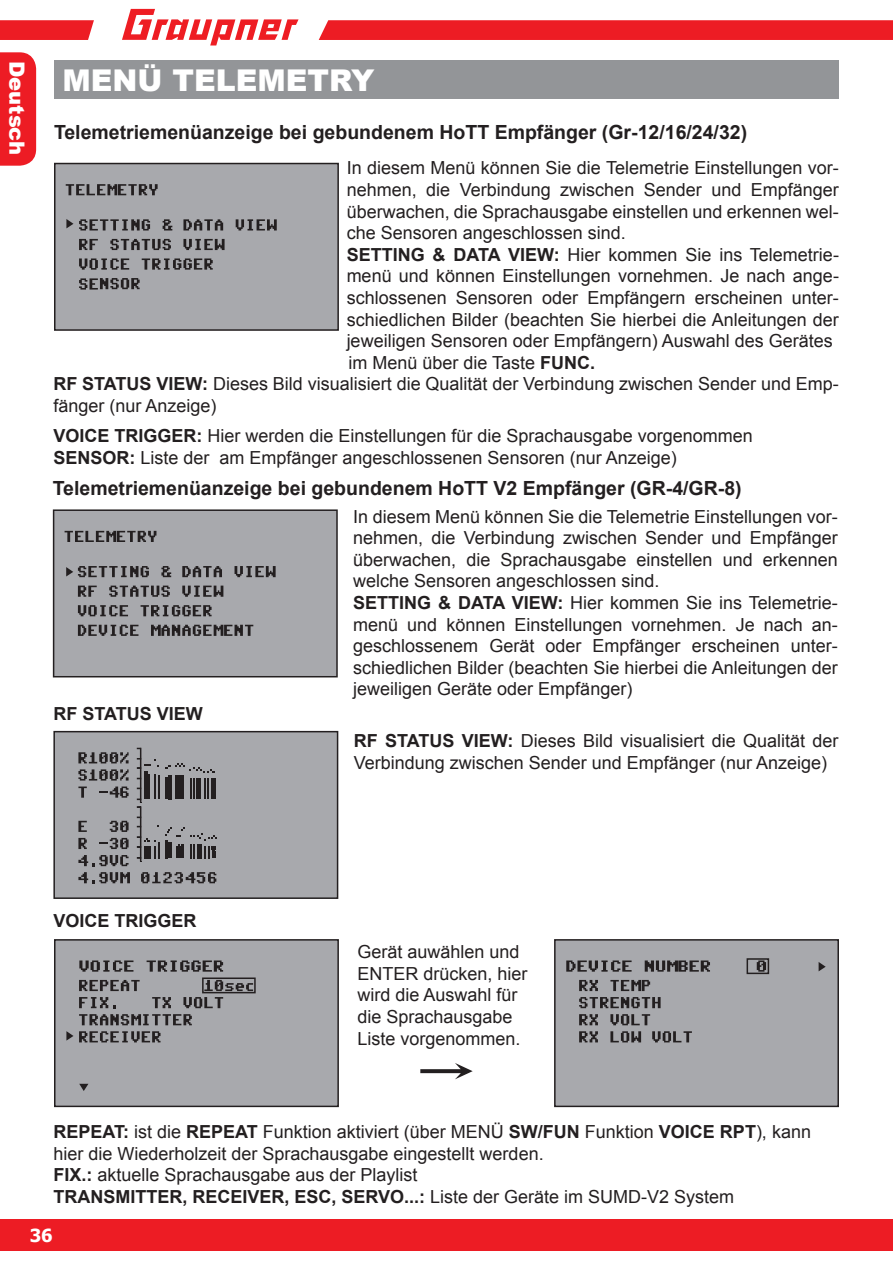
<style>
.page{position:relative;width:893px;height:1263px;background:#fff}
.page>*{position:absolute;margin:0;border:0;box-sizing:border-box;transform-origin:0 0}
.t1{font:900 30px "Arial";color:#fff}
.t2{font:900 21px "Arial";color:#fff}
.t3{font:700 19.5px "Arial";color:#231f20}
.t4{font:18px/21.6px "Arial";color:#231f20}
.t5{font:700 18px "Arial";color:#231f20}
.t6{font:700 18px "Tahoma";color:#fff}
.s1{font-weight:700}
</style>
<div class="page">
<div style="left:0;top:52px;width:36px;height:114px;background:#ed1c24"></div>
<svg style="left:122px;top:9px;width:177px;height:36px"></svg>
<svg style="left:0;top:20px;width:94px;height:20px;background:#ed262d"></svg>
<div style="left:319px;top:20px;width:574px;height:20px;background:#ed1c24"></div>
<div style="left:0;top:1219px;width:893px;height:31px;background:#ed1c24"></div>
<div style="left:54px;top:61px;width:785px;height:38px;background:#939598"></div>
<div style="left:55px;top:164px;width:283px;height:166px;background:#a8a9ad"></div>
<div style="left:54px;top:163px;width:285px;height:168px;border:2px solid #231f20"></div>
<svg style="left:66px;top:184px;width:92px;height:11px"></svg>
<svg style="left:79px;top:219px;width:71px;height:11px"></svg>
<svg style="left:163px;top:219px;width:9px;height:11px"></svg>
<svg style="left:183px;top:219px;width:40px;height:11px"></svg>
<svg style="left:236px;top:219px;width:41px;height:11px"></svg>
<svg style="left:79px;top:239px;width:19px;height:11px"></svg>
<svg style="left:110px;top:239px;width:61px;height:11px"></svg>
<svg style="left:183px;top:239px;width:42px;height:11px"></svg>
<svg style="left:79px;top:258px;width:50px;height:12px"></svg>
<svg style="left:142px;top:258px;width:71px;height:12px"></svg>
<svg style="left:66px;top:219px;width:7px;height:9px"></svg>
<svg style="left:79px;top:278px;width:61px;height:12px"></svg>
<div style="left:54px;top:510px;width:283px;height:167px;background:#a8a9ad"></div>
<div style="left:53px;top:509px;width:285px;height:168px;border:2px solid #231f20"></div>
<svg style="left:65px;top:531px;width:91px;height:11px"></svg>
<svg style="left:161px;top:566px;width:10px;height:11px"></svg>
<svg style="left:182px;top:566px;width:40px;height:11px"></svg>
<svg style="left:235px;top:566px;width:41px;height:11px"></svg>
<svg style="left:78px;top:586px;width:19px;height:11px"></svg>
<svg style="left:109px;top:586px;width:61px;height:11px"></svg>
<svg style="left:182px;top:586px;width:41px;height:11px"></svg>
<svg style="left:78px;top:605px;width:50px;height:11px"></svg>
<svg style="left:141px;top:605px;width:71px;height:11px"></svg>
<svg style="left:78px;top:625px;width:60px;height:11px"></svg>
<svg style="left:151px;top:625px;width:102px;height:11px"></svg>
<svg style="left:66px;top:566px;width:83px;height:11px"></svg>
<div style="left:54px;top:732px;width:284px;height:166px;background:#a8a9ad"></div>
<div style="left:53px;top:731px;width:285px;height:168px;border:2px solid #231f20"></div>
<svg style="left:78px;top:752px;width:51px;height:11px"></svg>
<svg style="left:78px;top:769px;width:51px;height:11px"></svg>
<svg style="left:78px;top:786px;width:9px;height:12px"></svg>
<svg style="left:99px;top:786px;width:30px;height:12px"></svg>
<svg style="left:78px;top:821px;width:9px;height:11px"></svg>
<svg style="left:110px;top:821px;width:19px;height:11px"></svg>
<svg style="left:78px;top:838px;width:9px;height:11px"></svg>
<svg style="left:99px;top:838px;width:30px;height:11px"></svg>
<svg style="left:78px;top:855px;width:51px;height:11px"></svg>
<svg style="left:78px;top:872px;width:52px;height:11px"></svg>
<svg style="left:141px;top:872px;width:75px;height:11px"></svg>
<svg style="left:137px;top:747px;width:80px;height:115px"></svg>
<div style="left:55px;top:940px;width:283px;height:166px;background:#a8a9ad"></div>
<div style="left:54px;top:939px;width:285px;height:168px;border:2px solid #231f20"></div>
<svg style="left:79px;top:960px;width:54px;height:12px"></svg>
<svg style="left:147px;top:960px;width:76px;height:12px"></svg>
<svg style="left:79px;top:980px;width:61px;height:11px"></svg>
<svg style="left:205px;top:980px;width:48px;height:10px"></svg>
<svg style="left:79px;top:997px;width:37px;height:11px"></svg>
<svg style="left:152px;top:997px;width:19px;height:11px"></svg>
<svg style="left:183px;top:997px;width:40px;height:11px"></svg>
<svg style="left:79px;top:1014px;width:113px;height:11px"></svg>
<svg style="left:79px;top:1031px;width:82px;height:11px"></svg>
<svg style="left:66px;top:1031px;width:7px;height:9px"></svg>
<svg style="left:79px;top:1084px;width:9px;height:7px"></svg>
<div style="left:202px;top:977px;width:54px;height:16px;border:2px solid #231f20"></div>
<div style="left:555px;top:940px;width:283px;height:166px;background:#a8a9ad"></div>
<div style="left:554px;top:939px;width:285px;height:168px;border:2px solid #231f20"></div>
<svg style="left:566px;top:960px;width:66px;height:12px"></svg>
<svg style="left:645px;top:960px;width:65px;height:12px"></svg>
<svg style="left:757px;top:961px;width:9px;height:10px"></svg>
<svg style="left:579px;top:980px;width:19px;height:11px"></svg>
<svg style="left:610px;top:980px;width:40px;height:11px"></svg>
<svg style="left:579px;top:997px;width:82px;height:11px"></svg>
<svg style="left:579px;top:1014px;width:19px;height:11px"></svg>
<svg style="left:610px;top:1014px;width:40px;height:11px"></svg>
<svg style="left:579px;top:1031px;width:19px;height:11px"></svg>
<svg style="left:610px;top:1031px;width:31px;height:11px"></svg>
<svg style="left:652px;top:1031px;width:40px;height:11px"></svg>
<svg style="left:819px;top:962px;width:7px;height:9px"></svg>
<div style="left:747px;top:958px;width:22px;height:16px;border:2px solid #231f20"></div>
<svg style="left:420px;top:1063px;width:53px;height:16px"></svg>
<p class="t2" style="left:32px;top:61px;width:96px;rotate:90deg">Deutsch</p>
<h1 class="t1" style="left:63px;top:59px;width:314px">MENÜ TELEMETRY</h1>
<p class="t3" style="left:54px;top:119px;width:695px">Telemetriemenüanzeige bei gebundenem HoTT Empfänger (Gr-12/16/24/32)</p>
<p class="t4" style="left:347px;top:157px;width:494px">In diesem Menü können Sie die Telemetrie Einstellungen vor-</p>
<p class="t4" style="left:347px;top:179px;width:494px">nehmen, die Verbindung zwischen Sender und Empfänger</p>
<p class="t4" style="left:347px;top:201px;width:494px">überwachen, die Sprachausgabe einstellen und erkennen wel-</p>
<p class="t4" style="left:347px;top:222px;width:281px">che Sensoren angeschlossen sind.</p>
<p class="t4" style="left:347px;top:244px;width:494px"><span class="s1">SETTING &amp; DATA VIEW:</span> Hier kommen Sie ins Telemetrie-</p>
<p class="t4" style="left:347px;top:265px;width:494px">menü und können Einstellungen vornehmen. Je nach ange-</p>
<p class="t4" style="left:347px;top:287px;width:494px">schlossenen Sensoren oder Empfängern erscheinen unter-</p>
<p class="t4" style="left:347px;top:309px;width:494px">schiedlichen Bilder (beachten Sie hierbei die Anleitungen der</p>
<p class="t4" style="left:347px;top:330px;width:488px">jeweiligen Sensoren oder Empfängern) Auswahl des Gerätes</p>
<p class="t4" style="left:348px;top:352px;width:248px">im Menü über die Taste <span class="s1">FUNC.</span></p>
<p class="t4" style="left:53px;top:373px;width:787px"><span class="s1">RF STATUS VIEW:</span> Dieses Bild visualisiert die Qualität der Verbindung zwischen Sender und Emp-</p>
<p class="t4" style="left:53px;top:395px;width:165px">fänger (nur Anzeige)</p>
<p class="t4" style="left:53px;top:425px;width:701px"><span class="s1">VOICE TRIGGER:</span> Hier werden die Einstellungen für die Sprachausgabe vorgenommen<br><span class="s1">SENSOR:</span> Liste der am Empfänger angeschlossenen Sensoren (nur Anzeige)</p>
<p class="t3" style="left:53px;top:475px;width:690px">Telemetriemenüanzeige bei gebundenem HoTT V2 Empfänger (GR-4/GR-8)</p>
<p class="t5" style="left:53px;top:702px;width:151px">RF STATUS VIEW</p>
<p class="t4" style="left:353px;top:506px;width:486px">In diesem Menü können Sie die Telemetrie Einstellungen vor&shy;nehmen, die Verbindung zwischen Sender und Empfänger überwachen, die Sprachausgabe einstellen und erkennen welche Sensoren angeschlossen sind.<br><span class="s1">SETTING &amp; DATA VIEW:</span> Hier kommen Sie ins Telemetrie&shy;menü und können Einstellungen vornehmen. Je nach an&shy;geschlossenem Gerät oder Empfänger erscheinen unter&shy;schiedlichen Bilder (beachten Sie hierbei die Anleitungen der jeweiligen Geräte oder Empfänger)</p>
<p class="t4" style="left:354px;top:730px;width:486px"><span class="s1">RF STATUS VIEW:</span> Dieses Bild visualisiert die Qualität der<br>Verbindung zwischen Sender und Empfänger (nur Anzeige)</p>
<p class="t5" style="left:53px;top:909px;width:145px">VOICE TRIGGER</p>
<p class="t4" style="left:357px;top:941px;width:172px">Gerät auwählen und<br>ENTER drücken, hier wird die Auswahl für die Sprachausgabe<br>Liste vorgenommen.</p>
<p class="t4" style="left:53px;top:1121px;width:759px"><span class="s1">REPEAT:</span> ist die <span class="s1">REPEAT</span> Funktion aktiviert (über MENÜ <span class="s1">SW/FUN</span> Funktion <span class="s1">VOICE RPT</span>), kann hier die Wiederholzeit der Sprachausgabe eingestellt werden.<br><span class="s1">FIX.:</span> aktuelle Sprachausgabe aus der Playlist<br><span class="s1">TRANSMITTER, RECEIVER, ESC, SERVO...:</span> Liste der Geräte im SUMD-V2 System</p>
<p class="t6" style="left:30px;top:1222px;width:24px">36</p>
</div>
